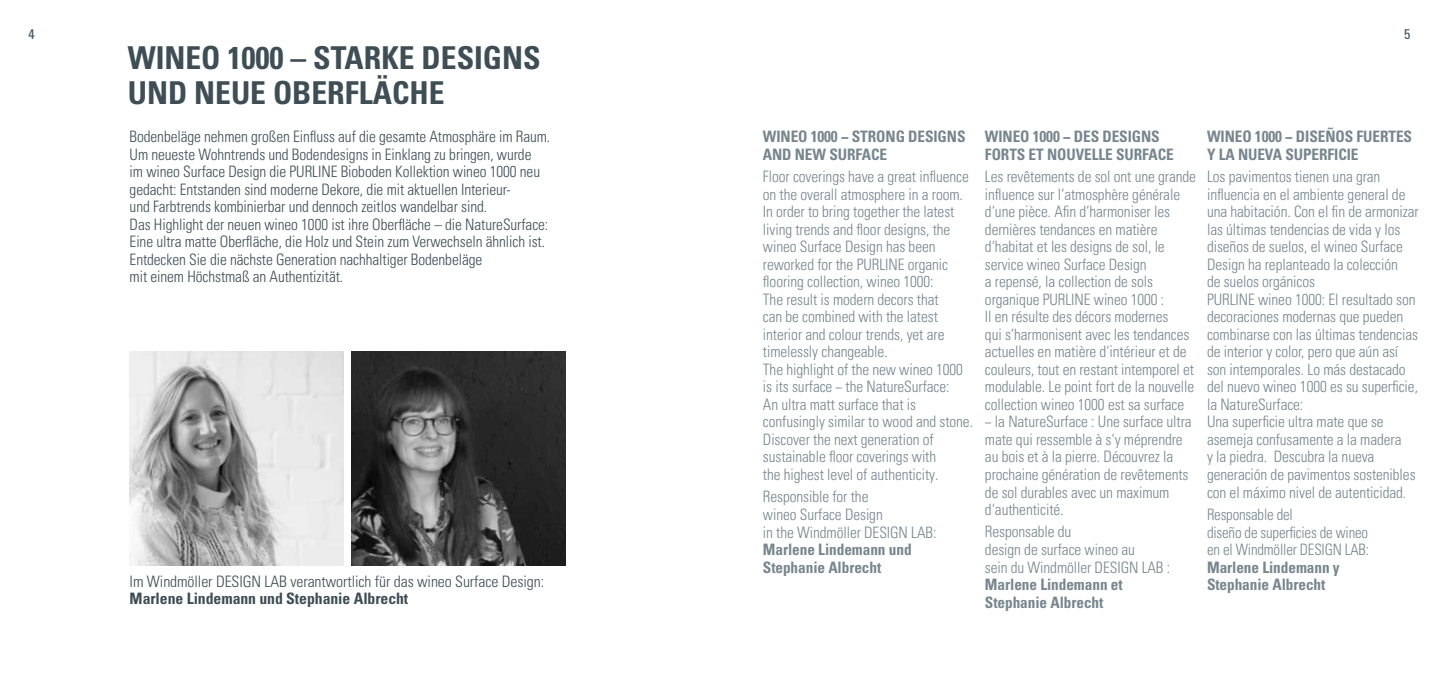
<style>
.page{position:relative;width:1439px;height:695px;background:#fff}
.page>*{position:absolute;margin:0;border:0;box-sizing:border-box;transform-origin:0 0}
.t1{font:31.5px/35px "Univers LTCYR 67 Bold Cond";color:#3f4e55}
.t2{font:15.75px/17.5px "Univers LTCYR 47 Light Cond";letter-spacing:-.005em;color:#77868e}
.t3{font:15.75px/17.5px "Univers LTCYR 47 Light Cond";letter-spacing:-.005em;color:#3f4e55}
.t4{font:15.75px/17.5px "Univers LTCYR 67 Bold Cond";letter-spacing:-.005em;color:#77868e}
.t5{font:15.75px/17.5px "Univers LTCYR 47 Light Cond";letter-spacing:-.005em;color:#77868e;scale:.94 1}
.t6{font:15.75px "Univers LTCYR 67 Bold Cond";letter-spacing:-.005em;color:#3f4e55}
.t7{font:condensed 14px "Univers LTCYR 57";color:#3f4e55}
</style>
<div class="page">
<img style="left:130px;top:352px;width:213px;height:213px">
<img style="left:352px;top:352px;width:213px;height:213px">
<p class="t7" style="left:29px;top:25px;width:8px">4</p>
<p class="t7" style="left:1404px;top:25px;width:8px">5</p>
<h1 class="t1" style="left:128px;top:40px;width:414px">WINEO 1000 – STARKE DESIGNS<br>UND NEUE OBERFLÄCHE</h1>
<p class="t3" style="left:130px;top:127px;width:422px">Bodenbeläge nehmen großen Einfluss auf die gesamte Atmosphäre im Raum.<br>Um neueste Wohntrends und Bodendesigns in Einklang zu bringen, wurde<br>im wineo Surface Design die PURLINE Bioboden Kollektion wineo 1000 neu gedacht: Entstanden sind moderne Dekore, die mit aktuellen Interieur-<br>und Farbtrends kombinierbar und dennoch zeitlos wandelbar sind.<br>Das Highlight der neuen wineo 1000 ist ihre Oberfläche – die NatureSurface:<br>Eine ultra matte Oberfläche, die Holz und Stein zum Verwechseln ähnlich ist.<br>Entdecken Sie die nächste Generation nachhaltiger Bodenbeläge<br>mit einem Höchstmaß an Authentizität.</p>
<p class="t4" style="left:763px;top:128px;width:204px">WINEO 1000 − STRONG DESIGNS<br>AND NEW SURFACE</p>
<p class="t2" style="left:763px;top:167px;width:212px">Floor coverings have a great influence on the overall atmosphere in a room.<br>In order to bring together the latest living trends and floor designs, the wineo Surface Design has been reworked for the PURLINE organic flooring collection, wineo 1000:<br>The result is modern decors that<br>can be combined with the latest interior and colour trends, yet are timelessly changeable.<br>The highlight of the new wineo 1000 is its surface − the NatureSurface:<br>An ultra matt surface that is confusingly similar to wood and stone.<br>Discover the next generation of sustainable floor coverings with<br>the highest level of authenticity.</p>
<p class="t2" style="left:763px;top:487px;width:175px">Responsible for the<br>wineo Surface Design<br>in the Windmöller DESIGN LAB:</p>
<p class="t4" style="left:763px;top:540px;width:150px">Marlene Lindemann und<br>Stephanie Albrecht</p>
<p class="t3" style="left:130px;top:571px;width:416px">Im Windmöller DESIGN LAB verantwortlich für das wineo Surface Design:</p>
<p class="t6" style="left:130px;top:588px;width:280px">Marlene Lindemann und Stephanie Albrecht</p>
<p class="t4" style="left:985px;top:128px;width:190px">WINEO 1000 − DES DESIGNS<br>FORTS ET NOUVELLE SURFACE</p>
<p class="t2" style="left:985px;top:167px;width:213px">Les revêtements de sol ont une grande influence sur l‘atmosphère générale d‘une pièce. Afin d‘harmoniser les dernières tendances en matière d‘habitat et les designs de sol, le service wineo Surface Design<br>a repensé, la collection de sols organique PURLINE wineo 1000 :<br>Il en résulte des décors modernes<br>qui s‘harmonisent avec les tendances actuelles en matière d‘intérieur et de couleurs, tout en restant intemporel et modulable. Le point fort de la nouvelle collection wineo 1000 est sa surface<br>− la NatureSurface : Une surface ultra mate qui ressemble à s‘y méprendre au bois et à la pierre. Découvrez la prochaine génération de revêtements de sol durables avec un maximum d‘authenticité.</p>
<p class="t2" style="left:985px;top:522px;width:187px">Responsable du<br>design de surface wineo au<br>sein du Windmöller DESIGN LAB :</p>
<p class="t4" style="left:985px;top:575px;width:139px">Marlene Lindemann et<br>Stephanie Albrecht</p>
<p class="t4" style="left:1207px;top:128px;width:207px">WINEO 1000 − DISEÑOS FUERTES<br>Y LA NUEVA SUPERFICIE</p>
<p class="t2" style="left:1207px;top:167px;width:213px">Los pavimentos tienen una gran influencia en el ambiente general de una habitación. Con el fin de armonizar las últimas tendencias de vida y los diseños de suelos, el wineo Surface Design ha replanteado la colección<br>de suelos orgánicos<br>PURLINE wineo 1000: El resultado son decoraciones modernas que pueden combinarse con las últimas tendencias de interior y color, pero que aún así son intemporales. Lo más destacado del nuevo wineo 1000 es su superficie, la NatureSurface:<br>Una superficie ultra mate que se asemeja confusamente a la madera<br>y la piedra. Descubra la nueva generación de pavimentos sostenibles con el máximo nivel de autenticidad.</p>
<p class="t5" style="left:1207px;top:504px;width:174px">Responsable del<br>diseño de superficies de wineo en el Windmöller DESIGN LAB:</p>
<p class="t4" style="left:1207px;top:558px;width:134px">Marlene Lindemann y<br>Stephanie Albrecht</p>
</div>
